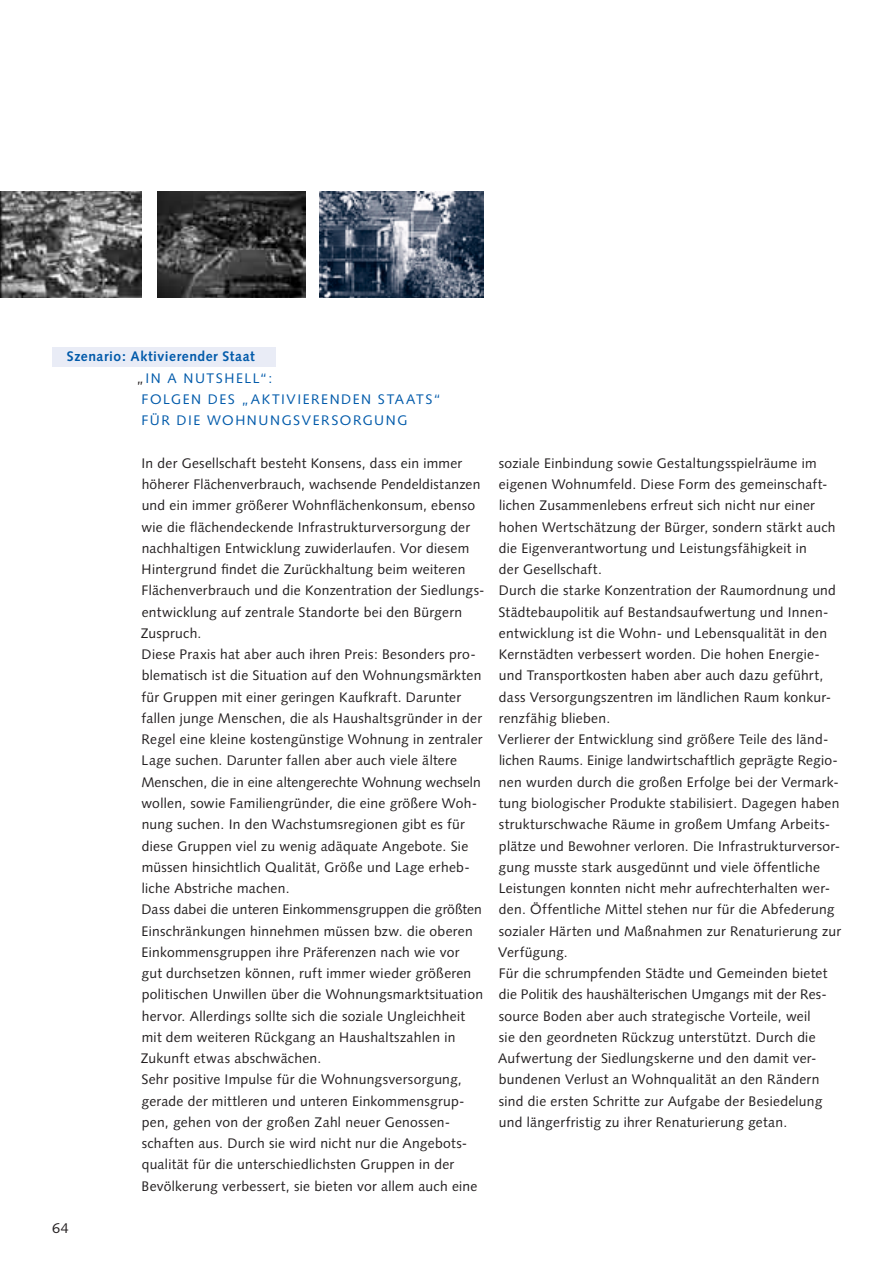
<style>
.page{position:relative;width:893px;height:1263px;background:#fff}
.page>*{position:absolute;margin:0;border:0;box-sizing:border-box;transform-origin:0 0}
.t1{font:14.25px "Syntax";color:#231f20}
.t2{font:13.8px/21.3px "Syntax";letter-spacing:.02em;color:#231f20}
.t3{font:13.8px/21.3px "Syntax";letter-spacing:.11em;color:#015aaa}
.t4{font:700 13.8px "Syntax";letter-spacing:.04em;color:#015aaa}
.s1{color:#231f20}
</style>
<div class="page">
<div style="left:52px;top:348px;width:223px;height:19px;background:#e9ecf6"></div>
<img style="left:0;top:191px;width:141px;height:107px">
<img style="left:157px;top:191px;width:148px;height:107px">
<img style="left:320px;top:191px;width:164px;height:107px">
<p class="t4" style="left:67px;top:349px;width:189px">Szenario: Aktivierender Staat</p>
<p class="t1" style="left:52px;top:1220px;width:18px">64</p>
<p class="t3" style="left:142px;top:367px;width:301px;text-indent:-5px"><span class="s1">„</span>IN A NUTSHELL“:<br>FOLGEN DES „AKTIVIERENDEN STAATS“<br>FÜR DIE WOHNUNGSVERSORGUNG</p>
<p class="t2" style="left:141px;top:452px;width:345px">In der Gesellschaft besteht Konsens, dass ein immer höherer Flächenverbrauch, wachsende Pendeldistanzen und ein immer größerer Wohnflächenkonsum, ebenso wie die flächendeckende Infrastrukturversorgung der nachhaltigen Entwicklung zuwiderlaufen. Vor diesem Hintergrund findet die Zurückhaltung beim weiteren Flächenverbrauch und die Konzentration der Siedlungs&shy;entwicklung auf zentrale Standorte bei den Bürgern Zuspruch.<br>Diese Praxis hat aber auch ihren Preis: Besonders pro&shy;blematisch ist die Situation auf den Wohnungsmärkten für Gruppen mit einer geringen Kaufkraft. Darunter fallen junge Menschen, die als Haushaltsgründer in der Regel eine kleine kostengünstige Wohnung in zentraler Lage suchen. Darunter fallen aber auch viele ältere Menschen, die in eine altengerechte Wohnung wechseln wollen, sowie Familiengründer, die eine größere Woh&shy;nung suchen. In den Wachstumsregionen gibt es für diese Gruppen viel zu wenig adäquate Angebote. Sie müssen hinsichtlich Qualität, Größe und Lage erheb&shy;liche Abstriche machen.<br>Dass dabei die unteren Einkommensgruppen die größten Einschränkungen hinnehmen müssen bzw. die oberen Einkommensgruppen ihre Präferenzen nach wie vor<br>gut durchsetzen können, ruft immer wieder größeren politischen Unwillen über die Wohnungsmarktsituation hervor. Allerdings sollte sich die soziale Ungleichheit mit dem weiteren Rückgang an Haushaltszahlen in Zukunft etwas abschwächen.<br>Sehr positive Impulse für die Wohnungsversorgung, gerade der mittleren und unteren Einkommensgrup&shy;pen, gehen von der großen Zahl neuer Genossen&shy;schaften aus. Durch sie wird nicht nur die Angebots&shy;qualität für die unterschiedlichsten Gruppen in der Bevölkerung verbessert, sie bieten vor allem auch eine</p>
<p class="t2" style="left:498px;top:452px;width:345px">soziale Einbindung sowie Gestaltungsspielräume im eigenen Wohnumfeld. Diese Form des gemeinschaft&shy;lichen Zusammenlebens erfreut sich nicht nur einer hohen Wertschätzung der Bürger, sondern stärkt auch die Eigenverantwortung und Leistungsfähigkeit in<br>der Gesellschaft.<br>Durch die starke Konzentration der Raumordnung und Städtebaupolitik auf Bestandsaufwertung und Innen&shy;entwicklung ist die Wohn- und Lebensqualität in den Kernstädten verbessert worden. Die hohen Energie&shy;und Transportkosten haben aber auch dazu geführt, dass Versorgungszentren im ländlichen Raum konkur&shy;renzfähig blieben.<br>Verlierer der Entwicklung sind größere Teile des länd&shy;lichen Raums. Einige landwirtschaftlich geprägte Regio&shy;nen wurden durch die großen Erfolge bei der Vermark&shy;tung biologischer Produkte stabilisiert. Dagegen haben strukturschwache Räume in großem Umfang Arbeits&shy;plätze und Bewohner verloren. Die Infrastrukturversor&shy;gung musste stark ausgedünnt und viele öffentliche Leistungen konnten nicht mehr aufrechterhalten wer&shy;den. Öffentliche Mittel stehen nur für die Abfederung sozialer Härten und Maßnahmen zur Renaturierung zur Verfügung.<br>Für die schrumpfenden Städte und Gemeinden bietet die Politik des haushälterischen Umgangs mit der Res&shy;source Boden aber auch strategische Vorteile, weil<br>sie den geordneten Rückzug unterstützt. Durch die Aufwertung der Siedlungskerne und den damit ver&shy;bundenen Verlust an Wohnqualität an den Rändern sind die ersten Schritte zur Aufgabe der Besiedelung und längerfristig zu ihrer Renaturierung getan.</p>
</div>
